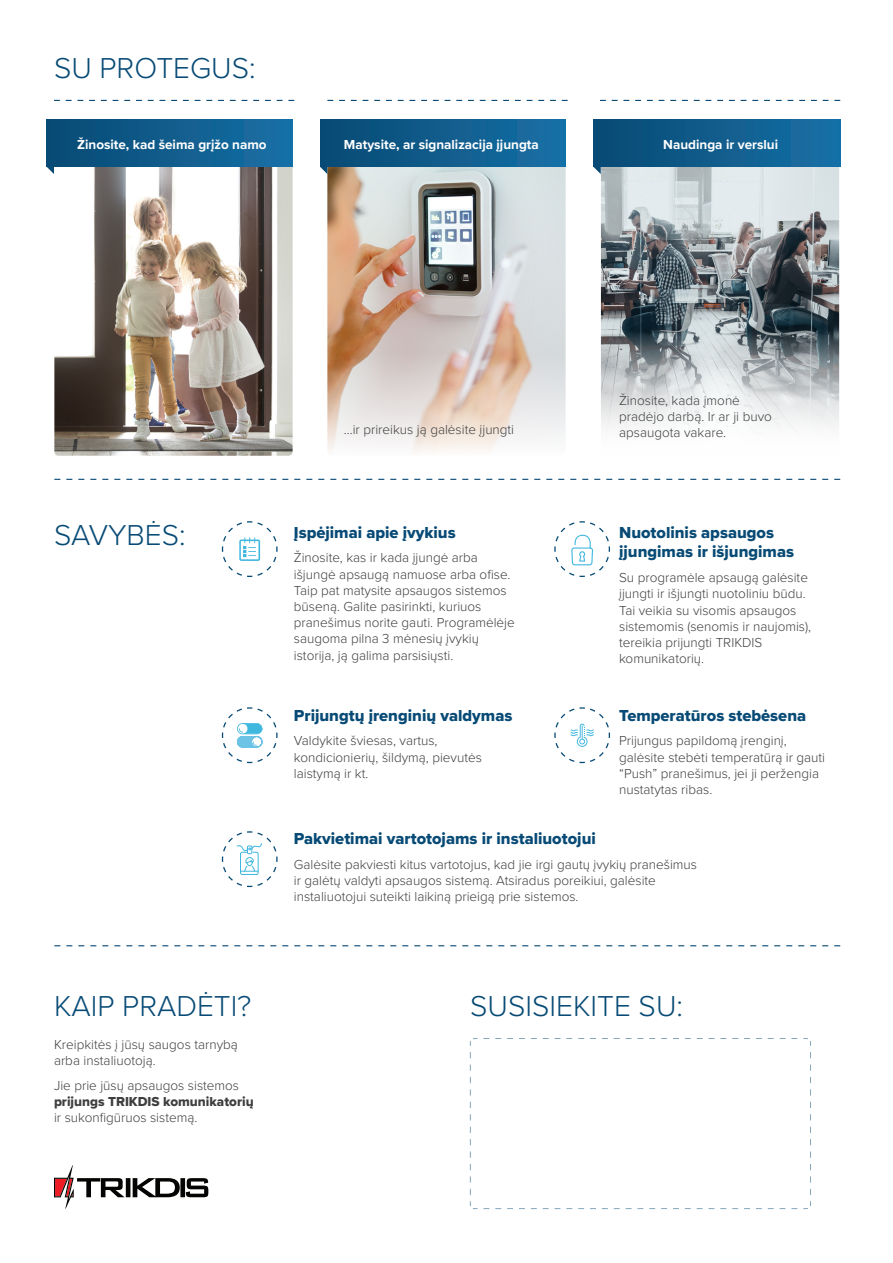
<style>
.page{position:relative;width:893px;height:1263px;background:#fff}
.page>*{position:absolute;margin:0;border:0;box-sizing:border-box;transform-origin:0 0}
.t1{font:300 29.85px "Proxima Nova";color:#074a75}
.t2{font:16.5px/19.8px "Proxima Nova Extrabld";color:#074a75}
.t3{font:300 13.5px/16.2px "Proxima Nova";color:#3e3e3f}
.t4{font:700 13.5px "Proxima Nova";color:#fff}
.s1{font-family:"Proxima Nova Extrabld";font-weight:400}
</style>
<div class="page">
<img style="left:327px;top:167px;width:239px;height:186px">
<img style="left:601px;top:167px;width:238px;height:162px">
<img style="left:54px;top:167px;width:239px;height:289px">
<svg style="left:601px;top:329px;width:239px;height:102px"></svg>
<svg style="left:327px;top:353px;width:239px;height:99px"></svg>
<div style="left:47px;top:120px;width:246px;height:47px;background:linear-gradient(to right,#084974,#1870a6)"></div>
<div style="left:320px;top:120px;width:246px;height:47px;background:linear-gradient(to right,#084973,#1870a6)"></div>
<div style="left:593px;top:120px;width:247px;height:47px;background:linear-gradient(to right,#084973,#1870a6)"></div>
<svg style="left:54px;top:1165px;width:154px;height:44px"></svg>
<svg style="left:470px;top:1038px;width:341px;height:171px"></svg>
<svg style="left:54px;top:100px;width:240px;height:1px"></svg>
<svg style="left:327px;top:100px;width:241px;height:1px"></svg>
<svg style="left:600px;top:100px;width:240px;height:1px"></svg>
<svg style="left:54px;top:479px;width:786px;height:1px"></svg>
<svg style="left:54px;top:945px;width:786px;height:1px"></svg>
<svg style="left:554px;top:521px;width:56px;height:56px"></svg>
<svg style="left:221px;top:831px;width:57px;height:57px"></svg>
<svg style="left:554px;top:707px;width:56px;height:57px"></svg>
<svg style="left:47px;top:167px;width:7px;height:7px"></svg>
<svg style="left:320px;top:167px;width:7px;height:7px"></svg>
<svg style="left:593px;top:167px;width:8px;height:7px"></svg>
<svg style="left:221px;top:521px;width:57px;height:56px"></svg>
<svg style="left:221px;top:707px;width:57px;height:57px"></svg>
<p class="t1" style="left:54px;top:45px;width:203px">SU PROTEGUS:</p>
<p class="t4" style="left:77px;top:134px;width:191px">Žinosite, kad šeima grįžo namo</p>
<p class="t4" style="left:344px;top:134px;width:196px">Matysite, ar signalizacija įjungta</p>
<p class="t4" style="left:663px;top:134px;width:116px">Naudinga ir verslui</p>
<p class="t1" style="left:54px;top:513px;width:133px">SAVYBĖS:</p>
<p class="t3" style="left:344px;top:420px;width:172px">...ir prireikus ją galėsite įjungti</p>
<p class="t2" style="left:294px;top:522px;width:163px">Įspėjimai apie įvykius</p>
<p class="t3" style="left:294px;top:549px;width:222px">Žinosite, kas ir kada įjungė arba išjungė apsaugą namuose arba ofise.<br>Taip pat matysite apsaugos sistemos būseną. Galite pasirinkti, kuriuos pranešimus norite gauti. Programėlėje saugoma pilna 3 mėnesių įvykių istorija, ją galima parsisiųsti.</p>
<p class="t2" style="left:294px;top:705px;width:220px">Prijungtų įrenginių valdymas</p>
<p class="t3" style="left:294px;top:732px;width:190px">Valdykite šviesas, vartus, kondicionierių, šildymą, pievutės laistymą ir kt.</p>
<p class="t3" style="left:619px;top:392px;width:154px">Žinosite, kada įmonė pradėjo darbą. Ir ar ji buvo apsaugota vakare.</p>
<p class="t2" style="left:619px;top:522px;width:176px">Nuotolinis apsaugos įjungimas ir išjungimas</p>
<p class="t3" style="left:619px;top:569px;width:194px">Su programėle apsaugą galėsite įjungti ir išjungti nuotoliniu būdu.<br>Tai veikia su visomis apsaugos sistemomis (senomis ir naujomis), tereikia prijungti TRIKDIS komunikatorių.</p>
<p class="t2" style="left:619px;top:705px;width:189px">Temperatūros stebėsena</p>
<p class="t3" style="left:619px;top:732px;width:208px">Prijungus papildomą įrenginį, galėsite stebėti temperatūrą ir gauti “Push” pranešimus, jei ji peržengia nustatytas ribas.</p>
<p class="t2" style="left:294px;top:829px;width:303px">Pakvietimai vartotojams ir instaliuotojui</p>
<p class="t3" style="left:294px;top:856px;width:405px">Galėsite pakviesti kitus vartotojus, kad jie irgi gautų įvykių pranešimus ir galėtų valdyti apsaugos sistemą. Atsiradus poreikiui, galėsite instaliuotojui suteikti laikiną prieigą prie sistemos.</p>
<p class="t1" style="left:54px;top:984px;width:199px">KAIP PRADĖTI?</p>
<p class="t1" style="left:470px;top:984px;width:214px">SUSISIEKITE SU:</p>
<p class="t3" style="left:54px;top:1035px;width:185px">Kreipkitės į jūsų saugos tarnybą arba instaliuotoją.</p>
<p class="t3" style="left:54px;top:1076px;width:201px">Jie prie jūsų apsaugos sistemos <span class="s1">prijungs TRIKDIS komunikatorių </span>ir sukonfigūruos sistemą.</p>
</div>
